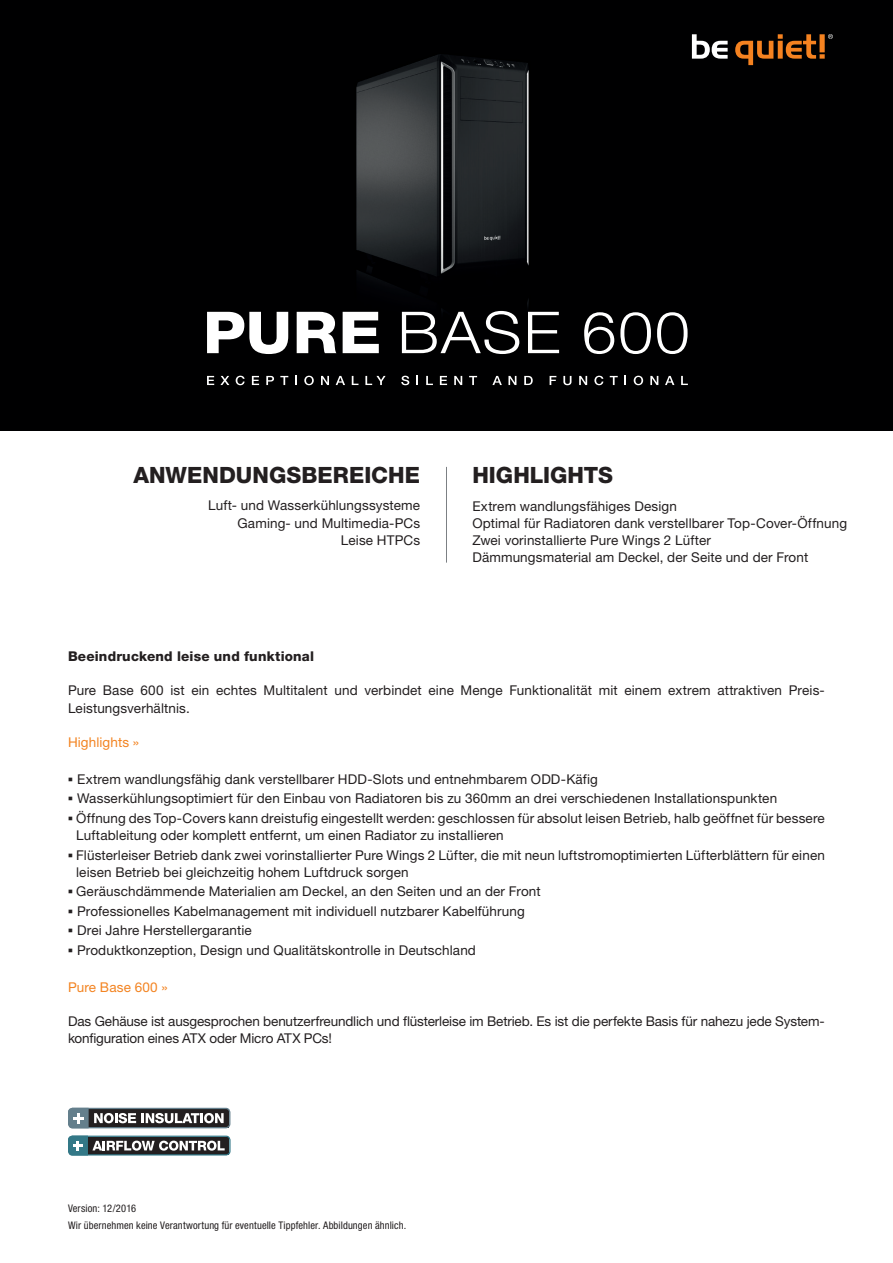
<style>
.page{position:relative;width:893px;height:1263px;background:#fff}
.page>*{position:absolute;margin:0;border:0;box-sizing:border-box;transform-origin:0 0}
.t1{font:800 22.5px "Helvetica Neue LT Pro";letter-spacing:.005em;color:#231f20}
.t2{font:13.5px/17.2px "Helvetica Neue LT Pro";letter-spacing:.01em;color:#231f20}
.t3{font:13.5px/17.2px "Helvetica Neue LT Pro";letter-spacing:-.01em;color:#231f20}
.t4{font:800 13.5px "Helvetica Neue LT Pro";letter-spacing:.015em;color:#231f20}
.t5{font:13.5px "Helvetica Neue LT Pro";letter-spacing:.01em;color:#f38422}
.t6{font:condensed 10.5px/17.2px "Helvetica Neue LT Pro";letter-spacing:.01em;color:#231f20}
.s1{font-family:"Franklin Gothic";font-weight:500}
</style>
<div class="page">
<div style="left:0;top:0;width:893px;height:431px;background:#000001"></div>
<svg style="left:692px;top:34px;width:36px;height:25px"></svg>
<svg style="left:735px;top:34px;width:98px;height:31px"></svg>
<hr style="left:446px;top:467px;width:1px;height:96px;background:#7c8084">
<svg style="left:68px;top:1135px;width:163px;height:20px"></svg>
<svg style="left:68px;top:1108px;width:162px;height:20px"></svg>
<img style="left:346px;top:54px;width:201px;height:274px">
<svg style="left:207px;top:312px;width:81px;height:42px"></svg>
<svg style="left:297px;top:312px;width:39px;height:41px"></svg>
<svg style="left:343px;top:312px;width:36px;height:41px"></svg>
<svg style="left:402px;top:311px;width:117px;height:43px"></svg>
<svg style="left:528px;top:312px;width:31px;height:41px"></svg>
<svg style="left:584px;top:312px;width:30px;height:42px"></svg>
<svg style="left:620px;top:312px;width:31px;height:42px"></svg>
<svg style="left:657px;top:312px;width:31px;height:42px"></svg>
<svg style="left:207px;top:376px;width:7px;height:9px"></svg>
<svg style="left:220px;top:376px;width:9px;height:9px"></svg>
<svg style="left:236px;top:376px;width:9px;height:9px"></svg>
<svg style="left:252px;top:376px;width:7px;height:9px"></svg>
<svg style="left:266px;top:376px;width:8px;height:9px"></svg>
<svg style="left:280px;top:376px;width:8px;height:9px"></svg>
<svg style="left:295px;top:376px;width:2px;height:9px"></svg>
<svg style="left:304px;top:376px;width:10px;height:9px"></svg>
<svg style="left:321px;top:376px;width:8px;height:9px"></svg>
<svg style="left:336px;top:376px;width:9px;height:9px"></svg>
<svg style="left:352px;top:376px;width:6px;height:9px"></svg>
<svg style="left:365px;top:376px;width:21px;height:9px"></svg>
<svg style="left:401px;top:376px;width:8px;height:9px"></svg>
<svg style="left:426px;top:376px;width:7px;height:9px"></svg>
<svg style="left:440px;top:376px;width:7px;height:9px"></svg>
<svg style="left:454px;top:376px;width:8px;height:9px"></svg>
<svg style="left:469px;top:376px;width:8px;height:9px"></svg>
<svg style="left:492px;top:376px;width:10px;height:9px"></svg>
<svg style="left:508px;top:376px;width:8px;height:9px"></svg>
<svg style="left:524px;top:376px;width:9px;height:9px"></svg>
<svg style="left:550px;top:376px;width:6px;height:9px"></svg>
<svg style="left:563px;top:376px;width:8px;height:9px"></svg>
<svg style="left:579px;top:376px;width:8px;height:9px"></svg>
<svg style="left:594px;top:376px;width:9px;height:9px"></svg>
<svg style="left:610px;top:376px;width:8px;height:9px"></svg>
<svg style="left:634px;top:376px;width:9px;height:9px"></svg>
<svg style="left:650px;top:376px;width:8px;height:9px"></svg>
<svg style="left:665px;top:376px;width:9px;height:9px"></svg>
<svg style="left:681px;top:376px;width:7px;height:9px"></svg>
<h1 class="t1" style="left:133px;top:462px;width:288px">ANWENDUNGSBEREICHE</h1>
<h1 class="t1" style="left:472px;top:462px;width:142px">HIGHLIGHTS</h1>
<p class="t2" style="left:208px;top:497px;width:213px;text-align:right">Luft- und Wasserkühlungssysteme<br>Gaming- und Multimedia-PCs<br>Leise HTPCs</p>
<p class="t2" style="left:472px;top:497px;width:376px">Extrem wandlungsfähiges Design<br>Optimal für Radiatoren dank verstellbarer Top-Cover-Öffnung Zwei vorinstallierte Pure Wings 2 Lüfter<br>Dämmungsmaterial am Deckel, der Seite und der Front</p>
<p class="t4" style="left:68px;top:648px;width:248px">Beeindruckend leise und funktional</p>
<p class="t2" style="left:68px;top:681px;width:758px">Pure Base 600 ist ein echtes Multitalent und verbindet eine Menge Funktionalität mit einem extrem attraktiven Preis-<br>Leistungsverhältnis.</p>
<p class="t5" style="left:68px;top:734px;width:73px">Highlights »</p>
<p class="t2" style="left:68px;top:770px;width:531px"><span class="s1">▪</span> Extrem wandlungsfähig dank verstellbarer HDD-Slots und entnehmbarem ODD-Käfig</p>
<p class="t2" style="left:68px;top:789px;width:711px"><span class="s1">▪</span> Wasserkühlungsoptimiert für den Einbau von Radiatoren bis zu 360mm an drei verschiedenen Installationspunkten</p>
<p class="t2" style="left:76px;top:809px;width:750px;text-indent:-8px"><span class="s1">▪</span> Öffnung des Top-Covers kann dreistufig eingestellt werden: geschlossen für absolut leisen Betrieb, halb geöffnet für bessere<br>Luftableitung oder komplett entfernt, um einen Radiator zu installieren</p>
<p class="t2" style="left:76px;top:846px;width:750px;text-indent:-8px"><span class="s1">▪</span> Flüsterleiser Betrieb dank zwei vorinstallierter Pure Wings 2 Lüfter, die mit neun luftstromoptimierten Lüfterblättern für einen leisen Betrieb bei gleichzeitig hohem Luftdruck sorgen</p>
<p class="t2" style="left:68px;top:882px;width:474px"><span class="s1">▪</span> Geräuschdämmende Materialien am Deckel, an den Seiten und an der Front</p>
<p class="t2" style="left:68px;top:902px;width:458px"><span class="s1">▪</span> Professionelles Kabelmanagement mit individuell nutzbarer Kabelführung</p>
<p class="t2" style="left:68px;top:921px;width:185px"><span class="s1">▪</span> Drei Jahre Herstellergarantie</p>
<p class="t2" style="left:68px;top:941px;width:409px"><span class="s1">▪</span> Produktkonzeption, Design und Qualitätskontrolle in Deutschland</p>
<p class="t5" style="left:68px;top:978px;width:101px">Pure Base 600 »</p>
<p class="t3" style="left:68px;top:1012px;width:758px">Das Gehäuse ist ausgesprochen benutzerfreundlich und flüsterleise im Betrieb. Es ist die perfekte Basis für nahezu jede System&shy;konfiguration eines ATX oder Micro ATX PCs!</p>
<p class="t6" style="left:68px;top:1199px;width:340px">Version: 12/2016<br>Wir übernehmen keine Verantwortung für eventuelle Tippfehler. Abbildungen ähnlich.</p>
</div>
